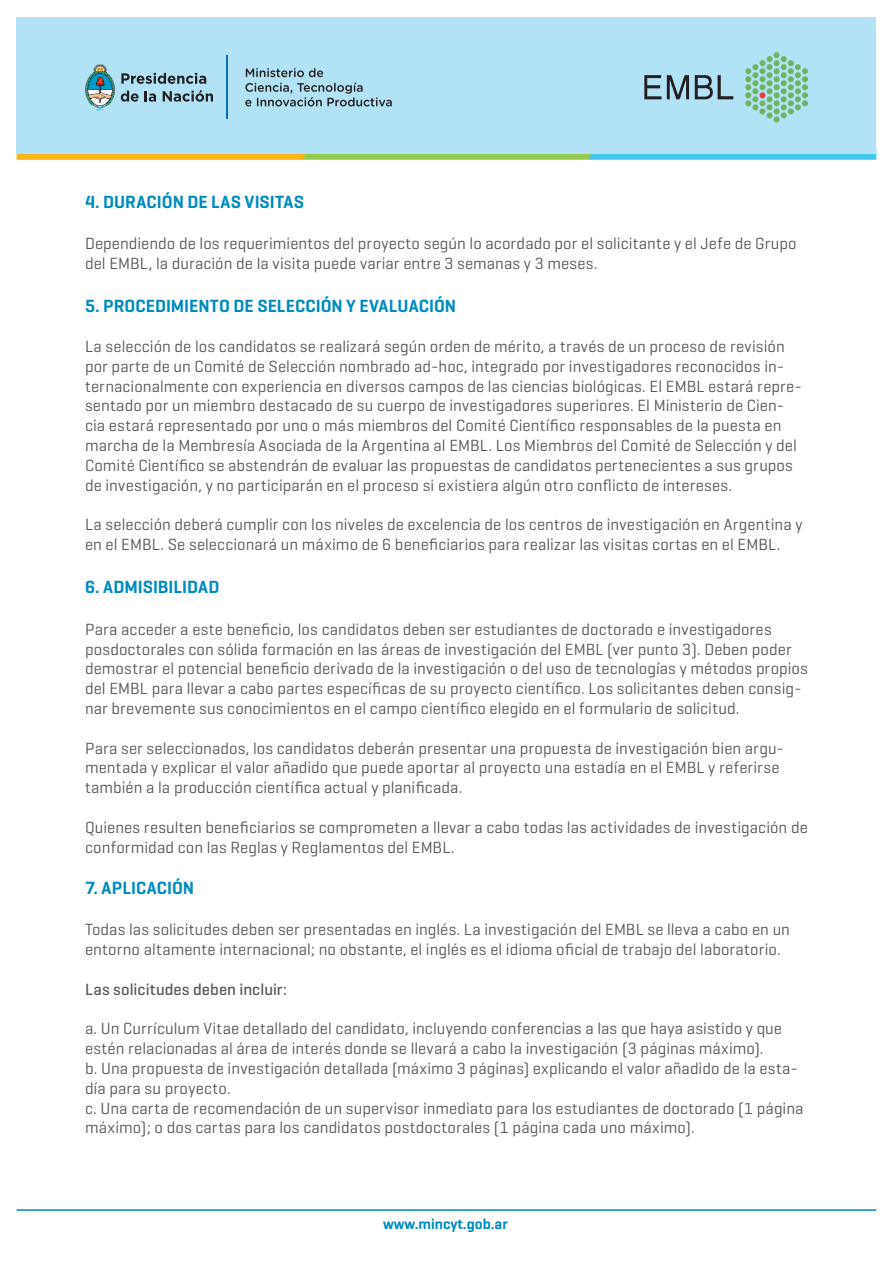
<style>
.page{position:relative;width:893px;height:1263px;background:#fff}
.page>*{position:absolute;margin:0;border:0;box-sizing:border-box;transform-origin:0 0}
.t1{font:600 18px "Geogrotesque";letter-spacing:.005em;color:#008bc1}
.t2{font:16.5px/19.8px "Geogrotesque";letter-spacing:.005em;color:#57585a}
.t3{font:500 16.5px "Geogrotesque";letter-spacing:.005em;color:#57585a}
.t4{font:600 15px "Geogrotesque";color:#008bc1}
</style>
<div class="page">
<svg style="left:17px;top:154px;width:859px;height:6px;background:#9fc375"></svg>
<div style="left:17px;top:17px;width:859px;height:137px;background:#b1e2f5"></div>
<hr style="left:17px;top:1209px;width:859px;height:2px;background:#008bc1">
<svg style="left:644px;top:75px;width:17px;height:24px"></svg>
<svg style="left:667px;top:75px;width:22px;height:24px"></svg>
<svg style="left:695px;top:75px;width:38px;height:24px"></svg>
<svg style="left:745px;top:52px;width:63px;height:70px"></svg>
<svg style="left:246px;top:68px;width:77px;height:9px"></svg>
<svg style="left:245px;top:83px;width:147px;height:23px"></svg>
<hr style="left:226px;top:56px;width:1px;height:63px;background:#0072bc">
<svg style="left:121px;top:73px;width:85px;height:11px"></svg>
<svg style="left:121px;top:91px;width:18px;height:11px"></svg>
<svg style="left:145px;top:91px;width:11px;height:11px"></svg>
<svg style="left:163px;top:90px;width:50px;height:12px"></svg>
<svg style="left:85px;top:63px;width:30px;height:48px"></svg>
<p class="t1" style="left:85px;top:191px;width:220px">4. DURACIÓN DE LAS VISITAS</p>
<p class="t2" style="left:85px;top:233px;width:713px">Dependiendo de los requerimientos del proyecto según lo acordado por el solicitante y el Jefe de Grupo del EMBL, la duración de la visita puede variar entre 3 semanas y 3 meses.</p>
<p class="t1" style="left:85px;top:295px;width:373px">5. PROCEDIMIENTO DE SELECCIÓN Y EVALUACIÓN</p>
<p class="t2" style="left:85px;top:336px;width:719px">La selección de los candidatos se realizará según orden de mérito, a través de un proceso de revisión por parte de un Comité de Selección nombrado ad-hoc, integrado por investigadores reconocidos in&shy;ternacionalmente con experiencia en diversos campos de las ciencias biológicas. El EMBL estará repre&shy;sentado por un miembro destacado de su cuerpo de investigadores superiores. El Ministerio de Cien&shy;cia estará representado por uno o más miembros del Comité Científico responsables de la puesta en marcha de la Membresía Asociada de la Argentina al EMBL. Los Miembros del Comité de Selección y del Comité Científico se abstendrán de evaluar las propuestas de candidatos pertenecientes a sus grupos de investigación, y no participarán en el proceso si existiera algún otro conflicto de intereses.</p>
<p class="t2" style="left:85px;top:514px;width:719px">La selección deberá cumplir con los niveles de excelencia de los centros de investigación en Argentina y en el EMBL. Se seleccionará un máximo de 6 beneficiarios para realizar las visitas cortas en el EMBL.</p>
<p class="t1" style="left:85px;top:576px;width:136px">6. ADMISIBILIDAD</p>
<p class="t2" style="left:85px;top:619px;width:724px">Para acceder a este beneficio, los candidatos deben ser estudiantes de doctorado e investigadores posdoctorales con sólida formación en las áreas de investigación del EMBL (ver punto 3). Deben poder demostrar el potencial beneficio derivado de la investigación o del uso de tecnologías y métodos propios del EMBL para llevar a cabo partes específicas de su proyecto científico. Los solicitantes deben consig&shy;nar brevemente sus conocimientos en el campo científico elegido en el formulario de solicitud.</p>
<p class="t2" style="left:85px;top:737px;width:701px">Para ser seleccionados, los candidatos deberán presentar una propuesta de investigación bien argu&shy;mentada y explicar el valor añadido que puede aportar al proyecto una estadía en el EMBL y referirse también a la producción científica actual y planificada.</p>
<p class="t2" style="left:85px;top:817px;width:724px">Quienes resulten beneficiarios se comprometen a llevar a cabo todas las actividades de investigación de conformidad con las Reglas y Reglamentos del EMBL.</p>
<p class="t1" style="left:85px;top:876px;width:111px">7. APLICACIÓN</p>
<p class="t2" style="left:85px;top:919px;width:706px">Todas las solicitudes deben ser presentadas en inglés. La investigación del EMBL se lleva a cabo en un entorno altamente internacional; no obstante, el inglés es el idioma oficial de trabajo del laboratorio.</p>
<p class="t3" style="left:85px;top:979px;width:204px">Las solicitudes deben incluir:</p>
<p class="t2" style="left:85px;top:1018px;width:720px">a. Un Currículum Vitae detallado del candidato, incluyendo conferencias a las que haya asistido y que estén relacionadas al área de interés donde se llevará a cabo la investigación (3 páginas máximo).<br>b. Una propuesta de investigación detallada (máximo 3 páginas) explicando el valor añadido de la esta&shy;día para su proyecto.<br>c. Una carta de recomendación de un supervisor inmediato para los estudiantes de doctorado (1 página máximo); o dos cartas para los candidatos postdoctorales (1 página cada uno máximo).</p>
<p class="t4" style="left:383px;top:1214px;width:126px">www.mincyt.gob.ar</p>
</div>
